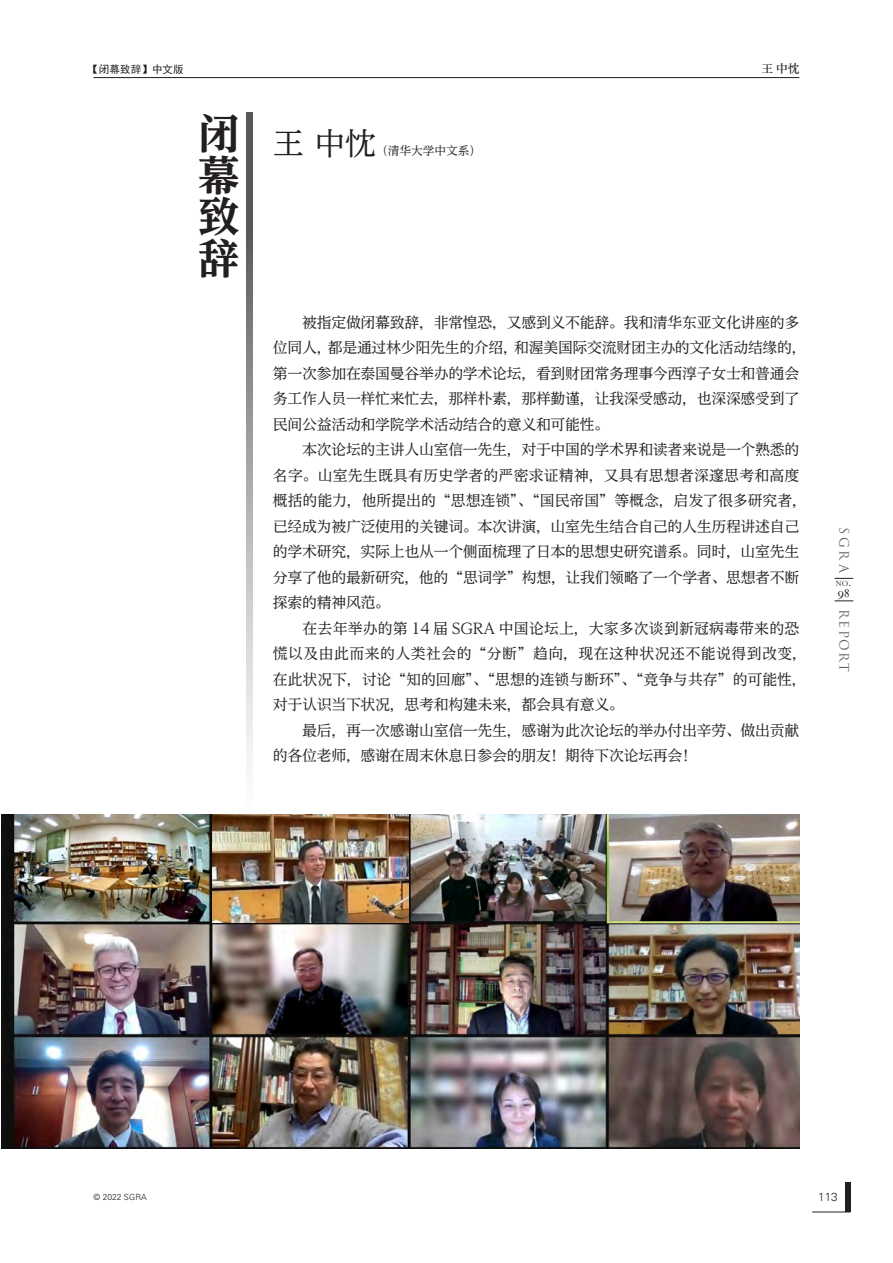
<style>
.page{position:relative;width:893px;height:1263px;background:#fff}
.page>*{position:absolute;margin:0;border:0;box-sizing:border-box;transform-origin:0 0}
.t1{font:800 41.4px/41.4px "UD Reimin SC Gb 4";color:#231f20;text-align:justify}
.t2{font:30.9px "UD Reimin SC Gb 4";color:#231f20}
.t3{font:14.85px/25.5px "UD Reimin SC Gb 4";letter-spacing:-.02em;color:#231f20}
.t4{font:13.8px "Van Dijck MT Regular Expert";color:#231f20}
.t5{font:12.75px "Trajan";letter-spacing:.13em;color:#636366}
.t6{font:11.7px "UD Reimin SC Gb 4";color:#231f20}
.t7{font:300 11.7px "Univers";color:#231f20}
.t8{font:11.7px "ST Songti SC Bold";color:#231f20}
.t9{font:10.65px "Sim Hei";color:#231f20}
.t10{font:9px "Perpetua";color:#231f20}
.t11{font:300 8.55px "Univers";color:#231f20}
.s1{font-size:12.75px}
</style>
<div class="page">
<div style="left:845px;top:1182px;width:5px;height:30px;background:#231f20"></div>
<hr style="left:812px;top:1212px;width:38px;height:1px;background:#231f20">
<svg style="left:834px;top:578px;width:19px;height:1px"></svg>
<svg style="left:834px;top:600px;width:19px;height:1px"></svg>
<hr style="left:94px;top:77px;width:705px;height:1px;background:#231f20">
<svg style="left:247px;top:113px;width:6px;height:649px;background:#9c9ea0"></svg>
<img style="left:1px;top:814px;width:798px;height:334px">
<img style="left:213px;top:814px;width:195px;height:108px">
<p class="t9" style="left:88px;top:64px;width:97px">【闭幕致辞】中文版</p>
<p class="t8" style="left:761px;top:61px;width:40px">王 中忱</p>
<h1 class="t1" style="left:198px;top:115px;width:42px">闭幕致辞</h1>
<h2 class="t2" style="left:273px;top:125px;width:104px">王 中忱</h2>
<p class="t6" style="left:376px;top:143px;width:107px">（清华大学中文系）</p>
<p class="t3" style="left:273px;top:310px;width:536px">　　被指定做闭幕致辞，非常惶恐，又感到义不能辞。我和清华东亚文化讲座的多位同人，都是通过林少阳先生的介绍，和渥美国际交流财团主办的文化活动结缘的，第一次参加在泰国曼谷举办的学术论坛，看到财团常务理事今西淳子女士和普通会务工作人员一样忙来忙去，那样朴素，那样勤谨，让我深受感动，也深深感受到了民间公益活动和学院学术活动结合的意义和可能性。<br>　　本次论坛的主讲人山室信一先生，对于中国的学术界和读者来说是一个熟悉的名字。山室先生既具有历史学者的严密求证精神，又具有思想者深邃思考和高度概括的能力，他所提出的“思想连锁”、“国民帝国”等概念，启发了很多研究者，已经成为被广泛使用的关键词。本次讲演，山室先生结合自己的人生历程讲述自己的学术研究，实际上也从一个侧面梳理了日本的思想史研究谱系。同时，山室先生分享了他的最新研究，他的“思词学”构想，让我们领略了一个学者、思想者不断探索的精神风范。<br>　　在去年举办的第 14 届 SGRA 中国论坛上，大家多次谈到新冠病毒带来的恐慌以及由此而来的人类社会的“分断”趋向，现在这种状况还不能说得到改变，在此状况下，讨论“知的回廊”、“思想的连锁与断环”、“竞争与共存”的可能性，对于认识当下状况，思考和构建未来，都会具有意义。<br>　　最后，再一次感谢山室信一先生，感谢为此次论坛的举办付出辛劳、做出贡献的各位老师，感谢在周末休息日参会的朋友！期待下次论坛再会！</p>
<p class="t5" style="left:852px;top:526px;width:48px;rotate:90deg">SGRA</p>
<p class="t5" style="left:852px;top:609px;width:64px;rotate:90deg">rEPORT</p>
<p class="t10" style="left:836px;top:578px;width:17px">no<span class="s1">.</span></p>
<p class="t4" style="left:838px;top:587px;width:14px">98</p>
<p class="t11" style="left:94px;top:1191px;width:55px">© 2022 SGRA</p>
<p class="t7" style="left:818px;top:1190px;width:21px">113</p>
</div>
